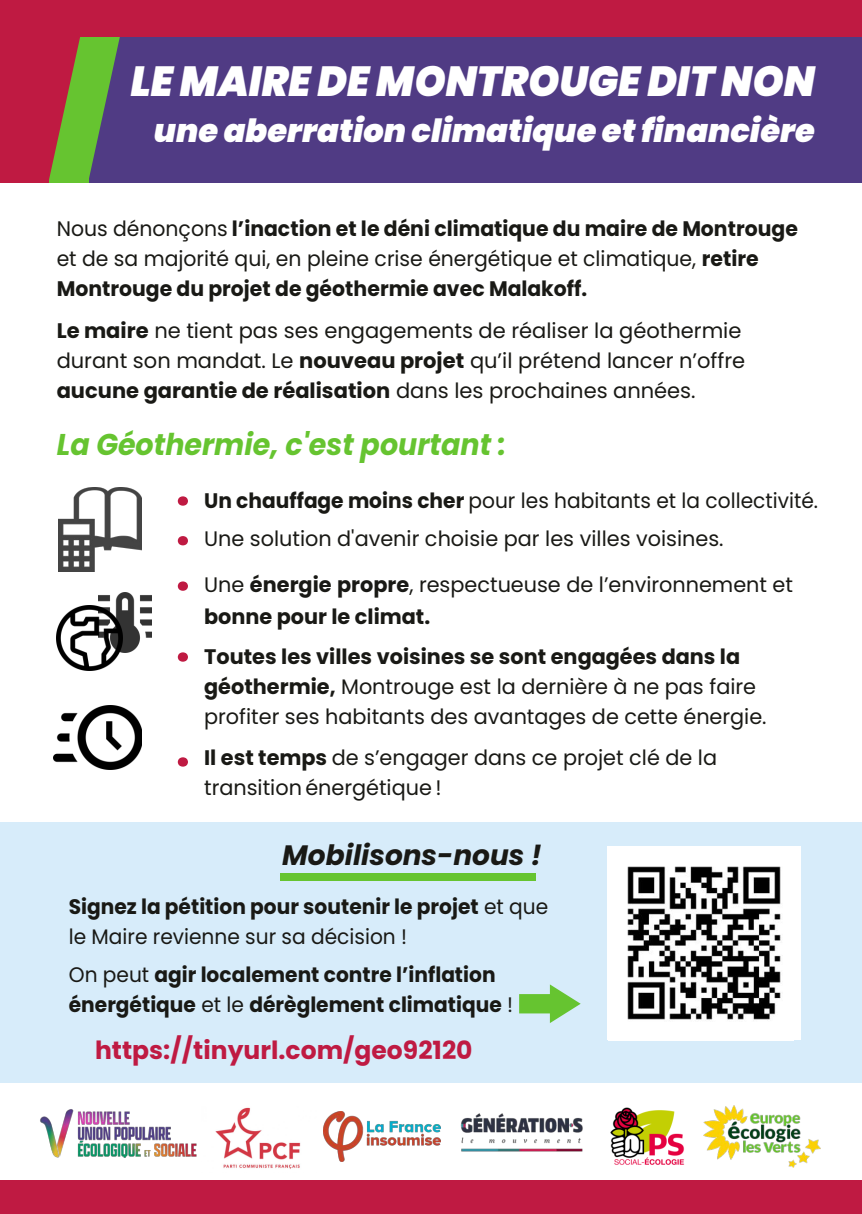
<style>
.page{position:relative;width:862px;height:1214px;background:#fff}
.page>*{position:absolute;margin:0;border:0;box-sizing:border-box;transform-origin:0 0}
.t1{font:700 50px/45.4px "Poppins";color:#bf1a42}
.t2{font:italic 900 42px "Poppins";color:#fff;scale:.95 1}
.t3{font:italic 900 32px "Poppins";color:#fff}
.t4{font:italic 700 30px "Poppins";color:#66c430;scale:.95 1}
.t5{font:italic 700 28px "Poppins";color:#191915}
.t6{font:700 25px "Poppins";color:#bf1a42}
.t7{font:21px/30px "Poppins";color:#191915}
.t8{font:700 21px/30px "Poppins";color:#191915}
.t9{font:700 21px/30px "Poppins";color:#191915;scale:.96 1}
.t10{font:21px "Poppins";color:#191915;scale:.96 1}
.s1{font-weight:400}
.s2{font-weight:700}
</style>
<div class="page">
<img style="left:59px;top:488px;width:83px;height:83px">
<img style="left:57px;top:605px;width:65px;height:65px">
<div style="left:0;top:0;width:862px;height:182px;background:#503b84"></div>
<div style="left:0;top:0;width:49px;height:183px;background:#bf1a42"></div>
<div style="left:51px;top:0;width:811px;height:37px;background:#bf1a42"></div>
<svg style="left:49px;top:0;width:71px;height:181px"></svg>
<img style="left:53px;top:705px;width:89px;height:64px">
<img style="left:98px;top:592px;width:54px;height:60px">
<div style="left:0;top:822px;width:862px;height:260px;background:#d7ecfa"></div>
<img style="left:607px;top:846px;width:193px;height:193px">
<svg style="left:519px;top:984px;width:61px;height:38px"></svg>
<img style="left:703px;top:1105px;width:117px;height:62px">
<img style="left:615px;top:1107px;width:70px;height:58px">
<img style="left:215px;top:1107px;width:86px;height:62px">
<img style="left:323px;top:1111px;width:112px;height:50px">
<img style="left:435px;top:1113px;width:180px;height:52px">
<div style="left:0;top:1179px;width:862px;height:34px;background:#bf1a42"></div>
<div style="left:281px;top:872px;width:255px;height:8px;background:#66c430"></div>
<img style="left:40px;top:1109px;width:157px;height:49px">
<h2 class="t2" style="left:131px;top:52px;width:721px">LE MAIRE DE MONTROUGE DIT NON</h2>
<h3 class="t3" style="left:154px;top:108px;width:662px">une aberration climatique et financière</h3>
<p class="t8" style="left:57px;top:214px;width:743px"><span class="s1">Nous dénonçons</span> l’inaction et le déni climatique du maire de Montrouge <span class="s1">et de sa majorité qui, en pleine crise énergétique et climatique,</span> retire<br>Montrouge du projet de géothermie avec Malakoff.</p>
<p class="t7" style="left:57px;top:315px;width:690px"><span class="s2">Le maire</span> ne tient pas ses engagements de réaliser la géothermie durant son mandat. Le <span class="s2">nouveau projet</span> qu’il prétend lancer n’offre <span class="s2">aucune garantie de réalisation</span> dans les prochaines années.</p>
<h3 class="t4" style="left:57px;top:423px;width:474px">La Géothermie, c'est pourtant :</h3>
<h1 class="t1" style="left:176px;top:465px;width:16px">.</h1>
<p class="t10" style="left:204px;top:486px;width:641px"><span class="s2">Un chauffage moins cher</span> pour les habitants et la collectivité.</p>
<h1 class="t1" style="left:176px;top:504px;width:16px">. .</h1>
<h1 class="t1" style="left:176px;top:621px;width:16px">.</h1>
<h1 class="t1" style="left:176px;top:726px;width:16px">.</h1>
<p class="t7" style="left:204px;top:524px;width:521px">Une solution d'avenir choisie par les villes voisines.</p>
<p class="t7" style="left:204px;top:568px;width:590px;line-height:32px">Une <span class="s2">énergie propre</span>, respectueuse de l’environnement et <span class="s2">bonne pour le climat.</span></p>
<p class="t7" style="left:204px;top:641px;width:564px"><span class="s2">Toutes les villes voisines se sont engagées dans la géothermie,</span> Montrouge est la dernière à ne pas faire profiter ses habitants des avantages de cette énergie.</p>
<p class="t7" style="left:204px;top:742px;width:514px"><span class="s2">Il est temps</span> de s’engager dans ce projet clé de la transition énergétique !</p>
<h3 class="t5" style="left:282px;top:835px;width:261px">Mobilisons-nous !</h3>
<p class="t9" style="left:69px;top:891px;width:501px">Signez la pétition pour soutenir le projet <span class="s1">et que le Maire revienne sur sa décision !</span></p>
<p class="t9" style="left:69px;top:959px;width:464px"><span class="s1">On peut</span> agir localement contre l’inflation énergétique <span class="s1">et le</span> dérèglement climatique <span class="s1">!</span></p>
<p class="t6" style="left:95px;top:1032px;width:379px">https://tinyurl.com/geo92120</p>
</div>
